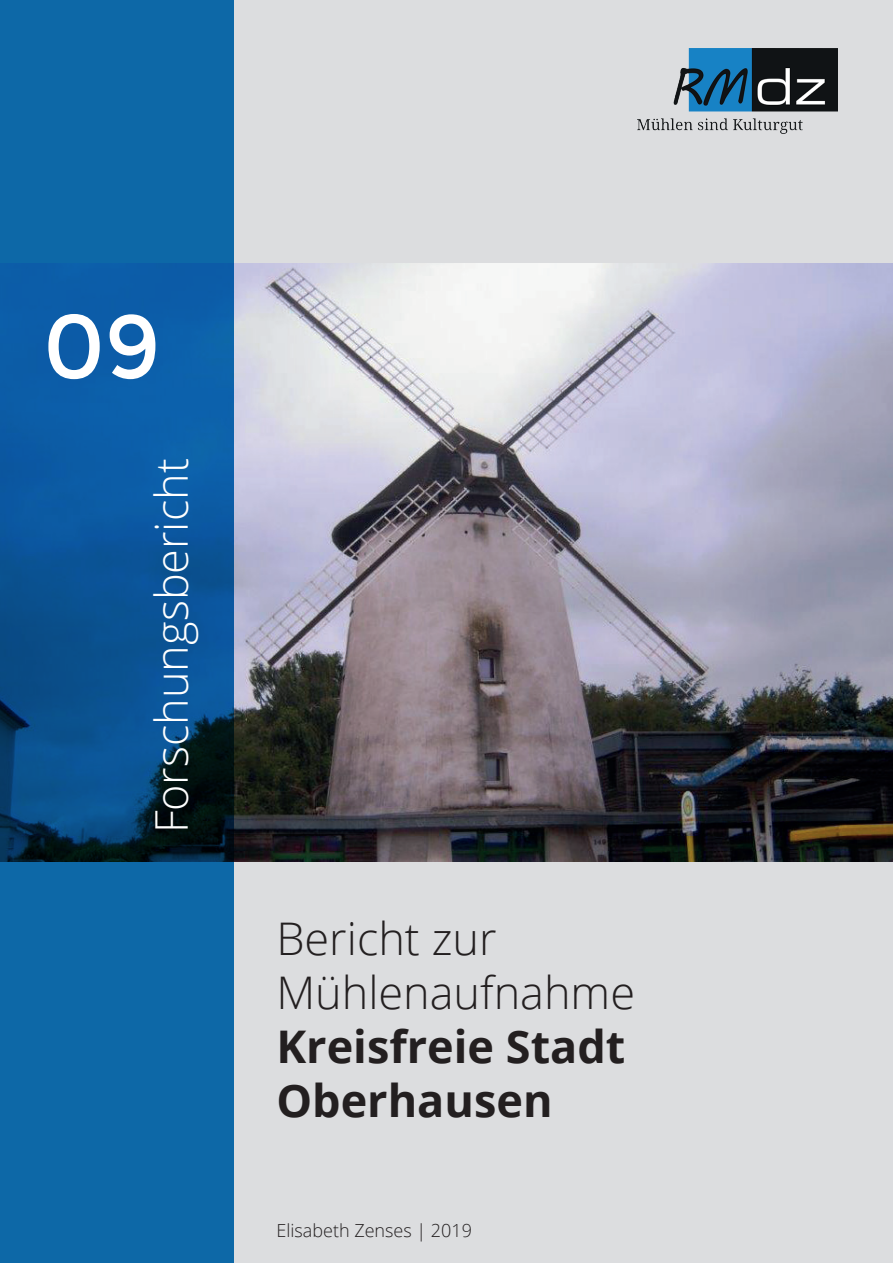
<style>
.page{position:relative;width:893px;height:1263px;background:#dcdddf}
.page>*{position:absolute;margin:0;border:0;box-sizing:border-box;transform-origin:0 0}
.t1{font:90px "Montserrat";color:#fff}
.t2{font:700 45px/54px "Open Sans";color:#231f20}
.t3{font:300 45px/54px "Open Sans";color:#231f20}
.t4{font:300 45px "Open Sans";color:#fff}
.t5{font:300 18px "Open Sans";color:#231f20}
</style>
<div class="page">
<img style="left:638px;top:49px;width:200px;height:85px">
<img style="left:234px;top:264px;width:659px;height:597px">
<svg style="left:0;top:0;width:234px;height:1263px;background:#0b5c9b"></svg>
<h1 class="t1" style="left:43px;top:294px;width:119px">09</h1>
<p class="t4" style="left:141px;top:833px;width:377px;rotate:-90deg">Forschungsbericht</p>
<p class="t3" style="left:276px;top:910px;width:360px">Bericht zur<br>Mühlenaufnahme</p>
<p class="t2" style="left:276px;top:1019px;width:350px">Kreisfreie Stadt<br>Oberhausen</p>
<p class="t5" style="left:276px;top:1218px;width:197px">Elisabeth Zenses | 2019</p>
</div>
